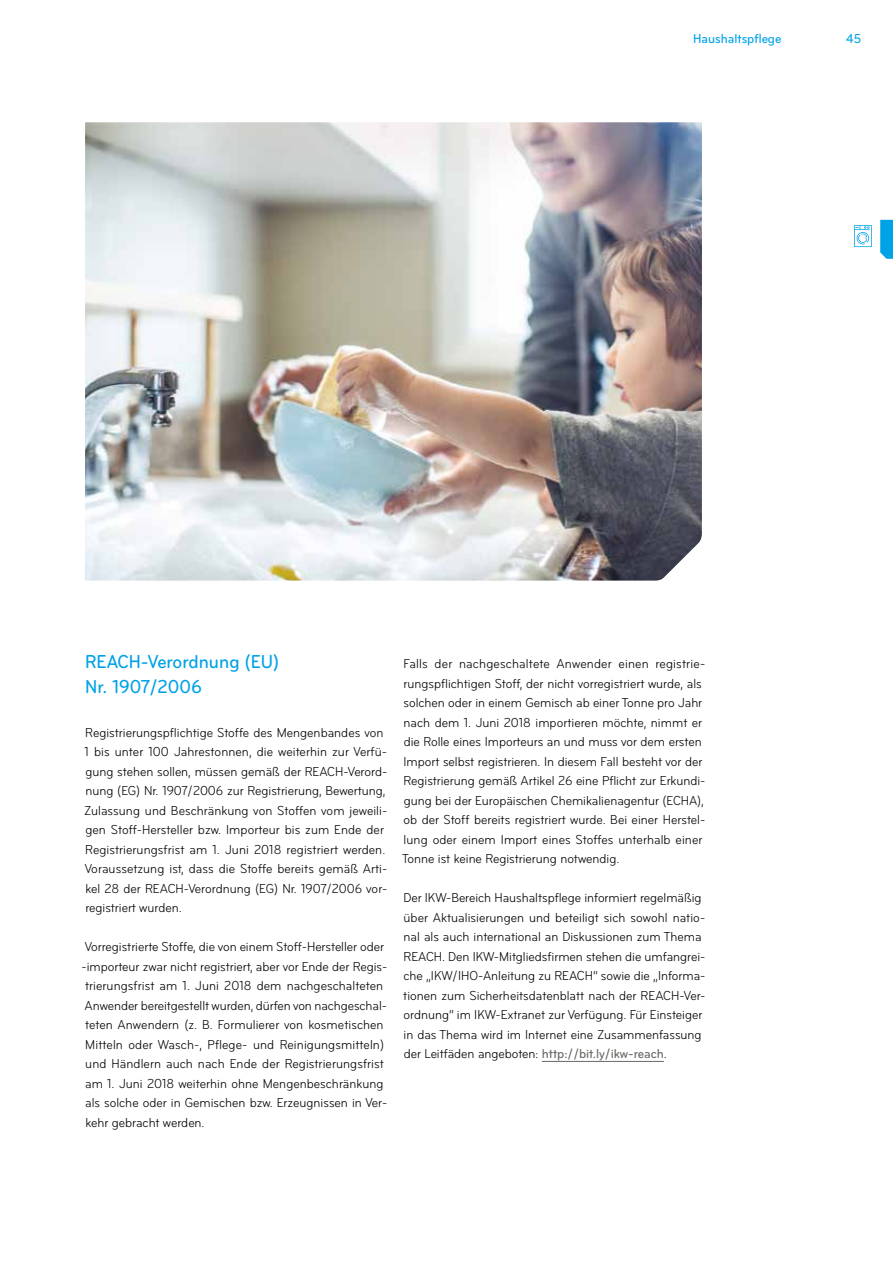
<style>
.page{position:relative;width:893px;height:1263px;background:#fff}
.page>*{position:absolute;margin:0;border:0;box-sizing:border-box;transform-origin:0 0}
.t1{font:500 condensed 19.5px/24.3px "Bryant";color:#00a2e6}
.t2{font:condensed 13.5px/19.5px "Bryant";color:#000}
.t3{font:500 condensed 13.5px "Bryant";color:#00a2e6}
.s1{font-weight:500;color:#6a6864}
</style>
<div class="page">
<hr style="left:542px;top:1061px;width:122px;height:1px;background:#6a6864">
<img style="left:85px;top:122px;width:617px;height:459px">
<svg style="left:854px;top:225px;width:18px;height:22px"></svg>
<svg style="left:880px;top:220px;width:13px;height:39px"></svg>
<p class="t3" style="left:693px;top:30px;width:90px">Haushaltspflege</p>
<p class="t3" style="left:846px;top:30px;width:16px">45</p>
<h1 class="t1" style="left:85px;top:650px;width:196px">REACH-Verordnung (EU)<br>Nr. 1907/2006</h1>
<p class="t2" style="left:84px;top:723px;width:305px">Registrierungspflichtige Stoffe des Mengenbandes von 1 bis unter 100 Jahrestonnen, die weiterhin zur Verfü&shy;gung stehen sollen, müssen gemäß der REACH-Verord&shy;nung (EG) Nr. 1907/2006 zur Registrierung, Bewertung, Zulassung und Beschränkung von Stoffen vom jeweili&shy;gen Stoff-Hersteller bzw. Importeur bis zum Ende der Registrierungsfrist am 1. Juni 2018 registriert werden.<br>Voraussetzung ist, dass die Stoffe bereits gemäß Arti&shy;kel 28 der REACH-Verordnung (EG) Nr. 1907/2006 vor&shy;registriert wurden.</p>
<p class="t2" style="left:81px;top:937px;width:307px">Vorregistrierte Stoffe, die von einem Stoff-Hersteller oder -importeur zwar nicht registriert, aber vor Ende der Regis&shy;trierungsfrist am 1. Juni 2018 dem nachgeschalteten Anwender bereitgestellt wurden, dürfen von nachgeschal&shy;teten Anwendern (z. B. Formulierer von kosmetischen Mitteln oder Wasch-, Pflege- und Reinigungsmitteln) und Händlern auch nach Ende der Registrierungsfrist am 1. Juni 2018 weiterhin ohne Mengenbeschränkung als solche oder in Gemischen bzw. Erzeugnissen in Ver&shy;kehr gebracht werden.</p>
<p class="t2" style="left:402px;top:654px;width:305px">Falls der nachgeschaltete Anwender einen registrie&shy;rungspflichtigen Stoff, der nicht vorregistriert wurde, als solchen oder in einem Gemisch ab einer Tonne pro Jahr nach dem 1. Juni 2018 importieren möchte, nimmt er die Rolle eines Importeurs an und muss vor dem ersten Import selbst registrieren. In diesem Fall besteht vor der Registrierung gemäß Artikel 26 eine Pflicht zur Erkundi&shy;gung bei der Europäischen Chemikalienagentur (ECHA), ob der Stoff bereits registriert wurde. Bei einer Herstel&shy;lung oder einem Import eines Stoffes unterhalb einer Tonne ist keine Registrierung notwendig.</p>
<p class="t2" style="left:403px;top:888px;width:304px">Der IKW-Bereich Haushaltspflege informiert regelmäßig über Aktualisierungen und beteiligt sich sowohl natio&shy;nal als auch international an Diskussionen zum Thema REACH. Den IKW-Mitgliedsfirmen stehen die umfangrei&shy;che „IKW/IHO-Anleitung zu REACH“ sowie die „Informa&shy;tionen zum Sicherheitsdatenblatt nach der REACH-Ver&shy;ordnung“ im IKW-Extranet zur Verfügung. Für Einsteiger in das Thema wird im Internet eine Zusammenfassung der Leitfäden angeboten: <span class="s1">http://bit.ly/ikw-reach</span>.</p>
</div>
